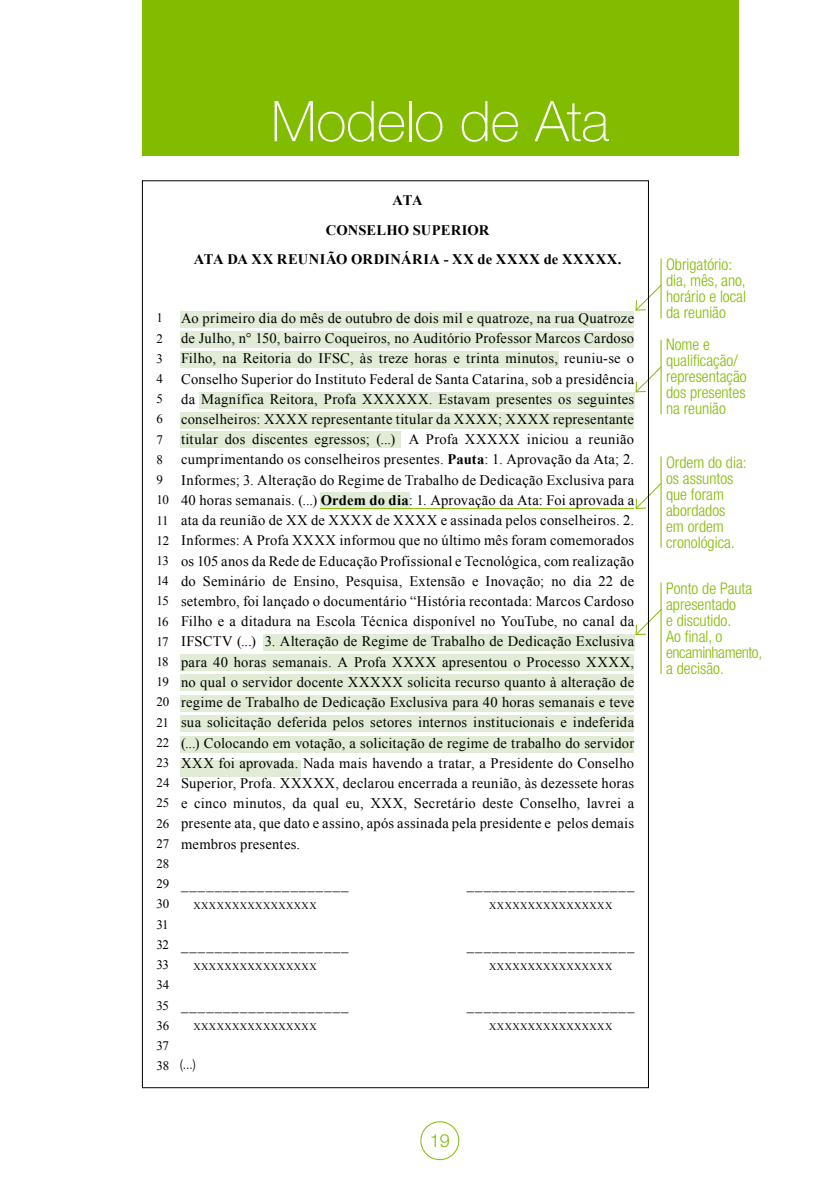
<style>
.page{position:relative;width:840px;height:1191px;background:#fff}
.page>*{position:absolute;margin:0;border:0;box-sizing:border-box;transform-origin:0 0}
.t1{font:100 56px "Helvetica Neue LT Pro";letter-spacing:-.01em;color:#fff}
.t2{font:300 18px "Helvetica Neue LT Pro";color:#82bc00}
.t3{font:300 condensed 16px/16px "Helvetica Neue LT Pro";color:#82bc00}
.t4{font:14.6px/20.2px "Times New Roman";letter-spacing:.015em;color:#000;text-align:justify}
.t5{font:700 14.6px/29.4px "Times New Roman";letter-spacing:.01em;color:#000;text-align:center}
.t6{font:300 condensed 14px "Helvetica Neue LT Pro";color:#000}
.t7{font:13px/20.2px "Times New Roman";letter-spacing:-.015em;color:#000}
.t8{font:10px "Times New Roman";letter-spacing:.05em;color:#000}
.s1{font-weight:700}
</style>
<div class="page">
<div style="left:420px;top:1121px;width:39px;height:39px;border:1px solid #82bc00;border-radius:50%"></div>
<div style="left:199px;top:392px;width:434px;height:16px;background:#e1ecd6"></div>
<div style="left:180px;top:654px;width:453px;height:16px;background:#e1ecd6"></div>
<div style="left:180px;top:675px;width:453px;height:16px;background:#e1ecd6"></div>
<div style="left:180px;top:695px;width:453px;height:16px;background:#e1ecd6"></div>
<div style="left:180px;top:715px;width:453px;height:17px;background:#e1ecd6"></div>
<div style="left:180px;top:736px;width:453px;height:16px;background:#e1ecd6"></div>
<div style="left:180px;top:760px;width:121px;height:17px;background:#e1ecd6"></div>
<div style="left:263px;top:634px;width:370px;height:16px;background:#e1ecd6"></div>
<div style="left:180px;top:412px;width:453px;height:16px;background:#e1ecd6"></div>
<div style="left:319px;top:492px;width:90px;height:16px;background:#e1ecd6"></div>
<div style="left:180px;top:431px;width:220px;height:16px;background:#e1ecd6"></div>
<div style="left:180px;top:311px;width:453px;height:16px;background:#e1ecd6"></div>
<div style="left:180px;top:351px;width:378px;height:16px;background:#e1ecd6"></div>
<div style="left:180px;top:331px;width:453px;height:16px;background:#e1ecd6"></div>
<svg style="left:634px;top:365px;width:28px;height:28px"></svg>
<svg style="left:634px;top:482px;width:28px;height:28px"></svg>
<svg style="left:634px;top:608px;width:28px;height:28px"></svg>
<hr style="left:660px;top:259px;width:1px;height:59px;background:#82bc00">
<hr style="left:660px;top:340px;width:1px;height:74px;background:#82bc00">
<hr style="left:660px;top:457px;width:1px;height:90px;background:#82bc00">
<hr style="left:660px;top:583px;width:1px;height:90px;background:#82bc00">
<hr style="left:320px;top:508px;width:313px;height:1px;background:#82bc00">
<svg style="left:635px;top:284px;width:27px;height:27px"></svg>
<div style="left:142px;top:0;width:596px;height:155px;background:#82bc00"></div>
<h1 class="t1" style="left:271px;top:89px;width:339px">Modelo de Ata</h1>
<p class="t5" style="left:193px;top:185px;width:429px">ATA<br>CONSELHO SUPERIOR<br>ATA DA XX REUNIÃO ORDINÁRIA - XX de XXXX de XXXXX.</p>
<p class="t7" style="left:156px;top:308px;width:15px">1<br>2<br>3<br>4<br>5<br>6<br>7<br>8<br>9<br>10<br>11<br>12<br>13<br>14<br>15<br>16<br>17<br>18<br>19<br>20<br>21<br>22<br>23<br>24<br>25<br>26<br>27<br>28<br>29<br>30<br>31<br>32<br>33<br>34<br>35<br>36<br>37<br>38</p>
<p class="t4" style="left:181px;top:308px;width:454px">Ao primeiro dia do mês de outubro de dois mil e quatroze, na rua Quatroze de Julho, n° 150, bairro Coqueiros, no Auditório Professor Marcos Cardoso Filho, na Reitoria do IFSC, às treze horas e trinta minutos, reuniu-se o Conselho Superior do Instituto Federal de Santa Catarina, sob a presidência da Magnífica Reitora, Profa XXXXXX. Estavam presentes os seguintes conselheiros: XXXX representante titular da XXXX; XXXX representante titular dos discentes egressos; (...) A Profa XXXXX iniciou a reunião cumprimentando os conselheiros presentes. <span class="s1">Pauta</span>: 1. Aprovação da Ata; 2.<br>Informes; 3. Alteração do Regime de Trabalho de Dedicação Exclusiva para 40 horas semanais. (...) <span class="s1">Ordem do dia</span>: 1. Aprovação da Ata: Foi aprovada a ata da reunião de XX de XXXX de XXXX e assinada pelos conselheiros. 2.<br>Informes: A Profa XXXX informou que no último mês foram comemorados os 105 anos da Rede de Educação Profissional e Tecnológica, com realização do Seminário de Ensino, Pesquisa, Extensão e Inovação; no dia 22 de setembro, foi lançado o documentário “História recontada: Marcos Cardoso Filho e a ditadura na Escola Técnica disponível no YouTube, no canal da IFSCTV (...) 3. Alteração de Regime de Trabalho de Dedicação Exclusiva para 40 horas semanais. A Profa XXXX apresentou o Processo XXXX, no qual o servidor docente XXXXX solicita recurso quanto à alteração de regime de Trabalho de Dedicação Exclusiva para 40 horas semanais e teve sua solicitação deferida pelos setores internos institucionais e indeferida (...) Colocando em votação, a solicitação de regime de trabalho do servidor XXX foi aprovada. Nada mais havendo a tratar, a Presidente do Conselho Superior, Profa. XXXXX, declarou encerrada a reunião, às dezessete horas e cinco minutos, da qual eu, XXX, Secretário deste Conselho, lavrei a presente ata, que dato e assino, após assinada pela presidente e pelos demais membros presentes.</p>
<p class="t4" style="left:181px;top:874px;width:169px">____________________</p>
<p class="t4" style="left:466px;top:874px;width:169px">____________________</p>
<p class="t8" style="left:193px;top:899px;width:124px">XXXXXXXXXXXXXXXX</p>
<p class="t8" style="left:489px;top:899px;width:124px">XXXXXXXXXXXXXXXX</p>
<p class="t4" style="left:181px;top:934px;width:169px">____________________</p>
<p class="t4" style="left:466px;top:934px;width:169px">____________________</p>
<p class="t8" style="left:193px;top:959px;width:124px">XXXXXXXXXXXXXXXX</p>
<p class="t8" style="left:489px;top:959px;width:124px">XXXXXXXXXXXXXXXX</p>
<p class="t4" style="left:181px;top:995px;width:169px">____________________</p>
<p class="t4" style="left:466px;top:995px;width:169px">____________________</p>
<p class="t8" style="left:193px;top:1020px;width:124px">XXXXXXXXXXXXXXXX</p>
<p class="t8" style="left:489px;top:1020px;width:124px">XXXXXXXXXXXXXXXX</p>
<p class="t6" style="left:180px;top:1056px;width:18px">(...)</p>
<p class="t2" style="left:429px;top:1129px;width:22px">19</p>
<p class="t3" style="left:665px;top:256px;width:81px">Obrigatório: dia, mês, ano, horário e local da reunião</p>
<p class="t3" style="left:665px;top:336px;width:82px">Nome e qualificação/ representação dos presentes na reunião</p>
<p class="t3" style="left:665px;top:454px;width:82px">Ordem do dia: os assuntos que foram abordados em ordem cronológica.</p>
<p class="t3" style="left:665px;top:580px;width:97px">Ponto de Pauta apresentado<br>e discutido.<br>Ao final, o encaminhamento, a decisão.</p>
</div>
